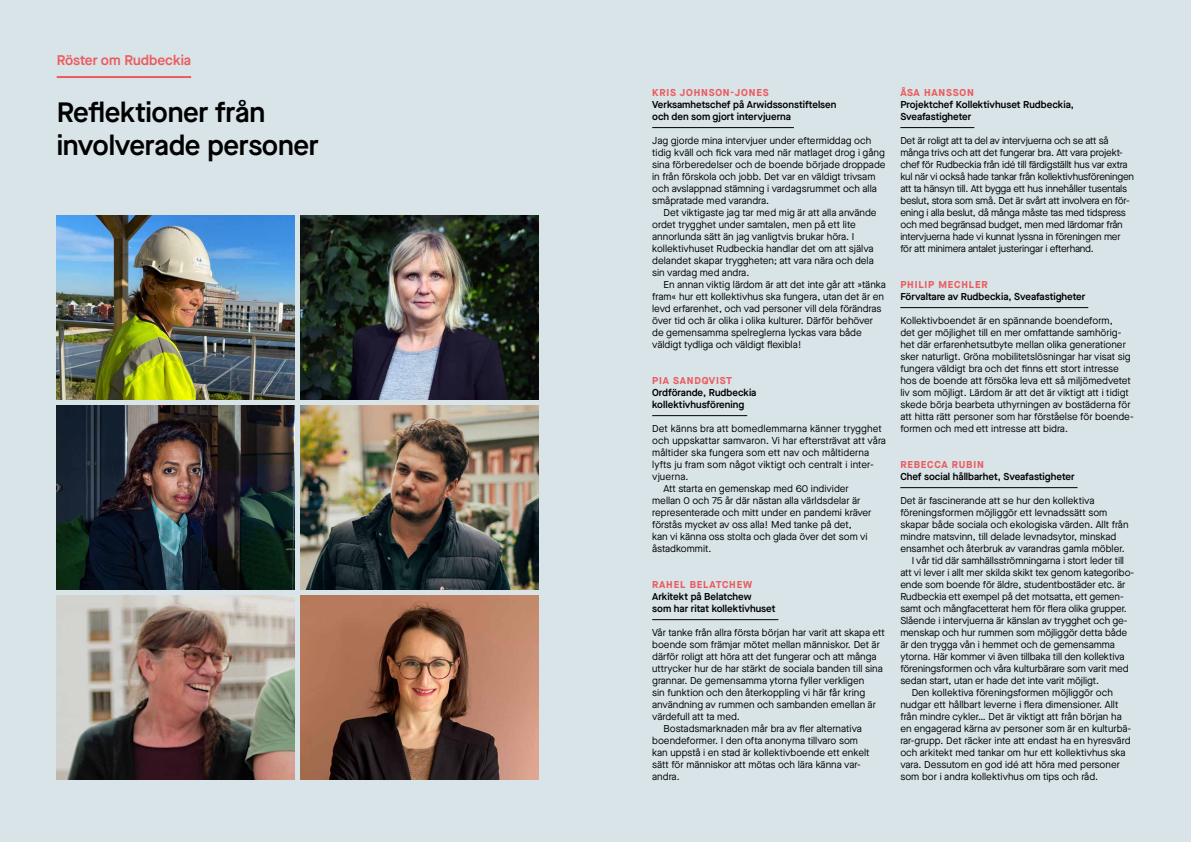
<style>
.page{position:relative;width:1191px;height:842px;background:#d9e4e8}
.page>*{position:absolute;margin:0;border:0;box-sizing:border-box;transform-origin:0 0}
.t1{font:600 28px/33.6px "Maison Neue";letter-spacing:-.015em;color:#000001}
.t2{font:600 14px "Maison Neue";color:#eb5c5f}
.t3{font:10px/12px "Maison Neue";color:#000001}
.t4{font:10px/12px "Maison Neue";letter-spacing:-.02em;color:#000001}
.t5{font:600 10px/12px "Maison Neue";color:#000001}
.t6{font:700 10px "Maison Neue";letter-spacing:.08em;color:#eb5c5f}
</style>
<div class="page">
<hr style="left:57px;top:76px;width:134px;height:2px;background:#eb5c5f">
<hr style="left:652px;top:127px;width:142px;height:1px;background:#000001">
<hr style="left:652px;top:415px;width:95px;height:1px;background:#000001">
<hr style="left:652px;top:619px;width:126px;height:1px;background:#000001">
<hr style="left:900px;top:127px;width:74px;height:1px;background:#000001">
<hr style="left:900px;top:307px;width:188px;height:1px;background:#000001">
<hr style="left:900px;top:487px;width:177px;height:1px;background:#000001">
<img style="left:57px;top:405px;width:238px;height:185px">
<img style="left:57px;top:215px;width:238px;height:185px">
<img style="left:300px;top:215px;width:239px;height:185px">
<img style="left:57px;top:595px;width:238px;height:185px">
<img style="left:300px;top:595px;width:239px;height:185px">
<img style="left:300px;top:405px;width:239px;height:185px">
<h2 class="t2" style="left:57px;top:50px;width:136px">Röster om Rudbeckia</h2>
<h1 class="t1" style="left:57px;top:94px;width:264px">Reflektioner från involverade personer</h1>
<p class="t6" style="left:652px;top:85px;width:118px">KRIS JOHNSON-JONES</p>
<p class="t5" style="left:652px;top:98px;width:186px">Verksamhetschef på Arwidssonstiftelsen och den som gjort intervjuerna</p>
<p class="t3" style="left:652px;top:134px;width:235px">Jag gjorde mina intervjuer under eftermiddag och tidig kväll och fick vara med när matlaget drog i gång sina förberedelser och de boende började droppade in från förskola och jobb. Det var en väldigt trivsam och avslappnad stämning i vardagsrummet och alla småpratade med varandra.</p>
<p class="t3" style="left:652px;top:206px;width:226px;text-indent:11px">Det viktigaste jag tar med mig är att alla använde ordet trygghet under samtalen, men på ett lite annorlunda sätt än jag vanligtvis brukar höra. I kollektivhuset Rudbeckia handlar det om att själva delandet skapar tryggheten; att vara nära och dela sin vardag med andra.</p>
<p class="t3" style="left:652px;top:278px;width:235px;text-indent:11px">En annan viktig lärdom är att det inte går att »tänka fram« hur ett kollektivhus ska fungera, utan det är en levd erfarenhet, och vad personer vill dela förändras över tid och är olika i olika kulturer. Därför behöver de gemensamma spelreglerna lyckas vara både väldigt tydliga och väldigt flexibla!</p>
<p class="t6" style="left:652px;top:373px;width:82px">PIA SANDQVIST</p>
<p class="t5" style="left:652px;top:386px;width:106px">Ordförande, Rudbeckia kollektivhusförening</p>
<p class="t3" style="left:652px;top:422px;width:231px">Det känns bra att bomedlemmarna känner trygghet</p>
<p class="t3" style="left:652px;top:434px;width:235px">och uppskattar samvaron. Vi har eftersträvat att våra</p>
<p class="t3" style="left:652px;top:446px;width:219px">måltider ska fungera som ett nav och måltiderna</p>
<p class="t3" style="left:652px;top:458px;width:223px">lyfts ju fram som något viktigt och centralt i inter-</p>
<p class="t3" style="left:652px;top:470px;width:38px">vjuerna.</p>
<p class="t3" style="left:663px;top:482px;width:187px">Att starta en gemenskap med 60 individer</p>
<p class="t3" style="left:652px;top:494px;width:210px">mellan 0 och 75 år där nästan alla världsdelar är</p>
<p class="t3" style="left:652px;top:506px;width:221px">representerade och mitt under en pandemi kräver</p>
<p class="t3" style="left:652px;top:518px;width:201px">förstås mycket av oss alla! Med tanke på det,</p>
<p class="t3" style="left:652px;top:530px;width:217px">kan vi känna oss stolta och glada över det som vi</p>
<p class="t3" style="left:652px;top:542px;width:61px">åstadkommit.</p>
<p class="t6" style="left:652px;top:577px;width:101px">RAHEL BELATCHEW</p>
<p class="t5" style="left:652px;top:590px;width:125px">Arkitekt på Belatchew<br>som har ritat kollektivhuset</p>
<p class="t3" style="left:652px;top:626px;width:234px">Vår tanke från allra första början har varit att skapa ett</p>
<p class="t3" style="left:652px;top:638px;width:229px">boende som främjar mötet mellan människor. Det är</p>
<p class="t3" style="left:652px;top:650px;width:226px">därför roligt att höra att det fungerar och att många</p>
<p class="t3" style="left:652px;top:662px;width:232px">uttrycker hur de har stärkt de sociala banden till sina</p>
<p class="t3" style="left:652px;top:674px;width:214px">grannar. De gemensamma ytorna fyller verkligen</p>
<p class="t3" style="left:652px;top:686px;width:214px">sin funktion och den återkoppling vi här får kring</p>
<p class="t3" style="left:652px;top:698px;width:225px">användning av rummen och sambanden emellan är</p>
<p class="t3" style="left:652px;top:710px;width:89px">värdefull att ta med.</p>
<p class="t3" style="left:663px;top:722px;width:200px">Bostadsmarknaden mår bra av fler alternativa</p>
<p class="t3" style="left:652px;top:734px;width:207px">boendeformer. I den ofta anonyma tillvaro som</p>
<p class="t3" style="left:652px;top:746px;width:219px">kan uppstå i en stad är kollektivboende ett enkelt</p>
<p class="t3" style="left:652px;top:758px;width:210px">sätt för människor att mötas och lära känna var-</p>
<p class="t3" style="left:652px;top:770px;width:29px">andra.</p>
<p class="t6" style="left:900px;top:85px;width:75px">ÅSA HANSSON</p>
<p class="t5" style="left:900px;top:98px;width:175px">Projektchef Kollektivhuset Rudbeckia,<br>Sveafastigheter</p>
<p class="t4" style="left:900px;top:134px;width:235px">Det är roligt att ta del av intervjuerna och se att så många trivs och att det fungerar bra. Att vara projekt&shy;chef för Rudbeckia från idé till färdigställt hus var extra kul när vi också hade tankar från kollektivhusföreningen att ta hänsyn till. Att bygga ett hus innehåller tusentals beslut, stora som små. Det är svårt att involvera en för&shy;ening i alla beslut, då många måste tas med tidspress och med begränsad budget, men med lärdomar från intervjuerna hade vi kunnat lyssna in föreningen mer för att minimera antalet justeringar i efterhand.</p>
<p class="t6" style="left:900px;top:277px;width:89px">PHILIP MECHLER</p>
<p class="t5" style="left:900px;top:290px;width:187px">Förvaltare av Rudbeckia, Sveafastigheter</p>
<p class="t3" style="left:900px;top:314px;width:235px">Kollektivboendet är en spännande boendeform,<br>det ger möjlighet till en mer omfattande samhörig&shy;het där erfarenhetsutbyte mellan olika generationer sker naturligt. Gröna mobilitetslösningar har visat sig fungera väldigt bra och det finns ett stort intresse hos de boende att försöka leva ett så miljömedvetet liv som möjligt. Lärdom är att det är viktigt att i tidigt skede börja bearbeta uthyrningen av bostäderna för att hitta rätt personer som har förståelse för boende&shy;formen och med ett intresse att bidra.</p>
<p class="t6" style="left:900px;top:457px;width:85px">REBECCA RUBIN</p>
<p class="t5" style="left:900px;top:470px;width:176px">Chef social hållbarhet, Sveafastigheter</p>
<p class="t3" style="left:900px;top:494px;width:196px">Det är fascinerande att se hur den kollektiva</p>
<p class="t3" style="left:900px;top:506px;width:208px">föreningsformen möjliggör ett levnadssätt som</p>
<p class="t3" style="left:900px;top:518px;width:230px">skapar både sociala och ekologiska värden. Allt från</p>
<p class="t3" style="left:900px;top:530px;width:218px">mindre matsvinn, till delade levnadsytor, minskad</p>
<p class="t3" style="left:900px;top:542px;width:226px">ensamhet och återbruk av varandras gamla möbler.</p>
<p class="t3" style="left:911px;top:554px;width:214px">I vår tid där samhällsströmningarna i stort leder till</p>
<p class="t3" style="left:900px;top:566px;width:235px">att vi lever i allt mer skilda skikt tex genom kategoribo-</p>
<p class="t3" style="left:900px;top:578px;width:226px">ende som boende för äldre, studentbostäder etc. är</p>
<p class="t3" style="left:900px;top:590px;width:225px">Rudbeckia ett exempel på det motsatta, ett gemen-</p>
<p class="t3" style="left:900px;top:602px;width:228px">samt och mångfacetterat hem för flera olika grupper.</p>
<p class="t3" style="left:900px;top:614px;width:229px">Slående i intervjuerna är känslan av trygghet och ge-</p>
<p class="t3" style="left:900px;top:626px;width:228px">menskap och hur rummen som möjliggör detta både</p>
<p class="t3" style="left:900px;top:638px;width:216px">är den trygga vån i hemmet och de gemensamma</p>
<p class="t3" style="left:900px;top:650px;width:226px">ytorna. Här kommer vi även tillbaka till den kollektiva</p>
<p class="t3" style="left:900px;top:662px;width:230px">föreningsformen och våra kulturbärare som varit med</p>
<p class="t3" style="left:900px;top:674px;width:200px">sedan start, utan er hade det inte varit möjligt.</p>
<p class="t3" style="left:911px;top:686px;width:203px">Den kollektiva föreningsformen möjliggör och</p>
<p class="t3" style="left:900px;top:698px;width:220px">nudgar ett hållbart leverne i flera dimensioner. Allt</p>
<p class="t3" style="left:900px;top:710px;width:223px">från mindre cykler… Det är viktigt att från början ha</p>
<p class="t3" style="left:900px;top:722px;width:232px">en engagerad kärna av personer som är en kulturbä-</p>
<p class="t3" style="left:900px;top:734px;width:232px">rar-grupp. Det räcker inte att endast ha en hyresvärd</p>
<p class="t3" style="left:900px;top:746px;width:227px">och arkitekt med tankar om hur ett kollektivhus ska</p>
<p class="t3" style="left:900px;top:758px;width:221px">vara. Dessutom en god idé att höra med personer</p>
<p class="t3" style="left:900px;top:770px;width:199px">som bor i andra kollektivhus om tips och råd.</p>
</div>
